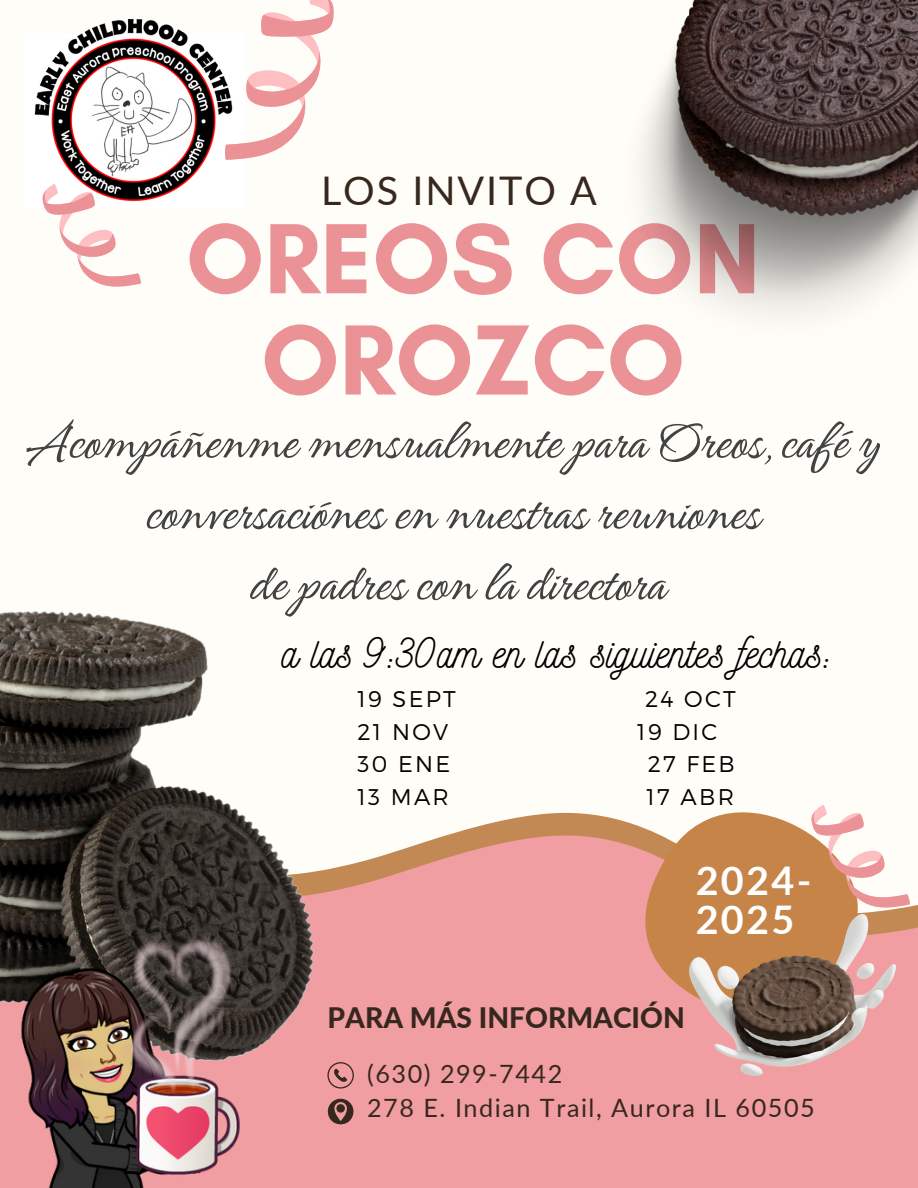
<style>
.page{position:relative;width:918px;height:1188px;background:#fffdf7}
.page>*{position:absolute;margin:0;border:0;box-sizing:border-box;transform-origin:0 0}
.t1{font:700 101.55px/101.2px "Glacial Indifference";color:#eb9296;text-align:center}
.t2{font:50.85px/70.8px "Angeletta";color:#424242;text-align:center}
.t3{font:42.15px "Nickainley";color:#000}
.t4{font:39.45px "Lato";letter-spacing:.05em;color:#37281f}
.t5{font:700 39.45px/39.3px "Lato";letter-spacing:.06em;color:#fff}
.t6{font:800 28.2px "Lato";color:#37281f}
.t7{font:25.2px "Lato";letter-spacing:.06em;color:#37281f}
.t8{font:300 22.65px "Montserrat";letter-spacing:.1em;color:#000}
</style>
<div class="page">
<svg style="left:385px;top:821px;width:169px;height:34px"></svg>
<div style="left:264px;top:855px;width:654px;height:333px;background:#f19ea2"></div>
<svg style="left:327px;top:1062px;width:27px;height:27px"></svg>
<svg style="left:328px;top:1099px;width:25px;height:30px"></svg>
<svg style="left:554px;top:812px;width:364px;height:263px;background:#e19a86"></svg>
<svg style="left:811px;top:805px;width:100px;height:105px"></svg>
<img style="left:0;top:612px;width:314px;height:449px">
<img style="left:642px;top:0;width:276px;height:314px">
<img style="left:34px;top:20px;width:167px;height:181px">
<svg style="left:189px;top:0;width:145px;height:167px"></svg>
<svg style="left:42px;top:184px;width:100px;height:103px"></svg>
<img style="left:690px;top:914px;width:205px;height:161px">
<img style="left:0;top:914px;width:264px;height:274px">
<p class="t4" style="left:321px;top:166px;width:277px">LOS INVITO A</p>
<p class="t1" style="left:186px;top:207px;width:576px">OREOS CON<br>OROZCO</p>
<p class="t2" style="left:25px;top:408px;width:857px">Acompáñenme mensualmente para Oreos, café y conversaciónes en nuestras reuniones<br>de padres con la directora</p>
<p class="t3" style="left:282px;top:626px;width:553px">a las 9:30am en las siguientes fechas:</p>
<p class="t8" style="left:358px;top:684px;width:100px">19 SEPT</p>
<p class="t8" style="left:645px;top:684px;width:92px">24 OCT</p>
<p class="t8" style="left:358px;top:717px;width:92px">21 NOV</p>
<p class="t8" style="left:637px;top:717px;width:82px">19 DIC</p>
<p class="t8" style="left:358px;top:750px;width:94px">30 ENE</p>
<p class="t8" style="left:648px;top:750px;width:89px">27 FEB</p>
<p class="t8" style="left:358px;top:782px;width:93px">13 MAR</p>
<p class="t8" style="left:647px;top:782px;width:89px">17 ABR</p>
<h5 class="t5" style="left:696px;top:860px;width:117px">2024-<br>2025</h5>
<h4 class="t6" style="left:328px;top:1000px;width:359px">PARA MÁS INFORMACIÓN</h4>
<p class="t7" style="left:367px;top:1058px;width:197px">(630) 299-7442</p>
<p class="t7" style="left:367px;top:1093px;width:449px">278 E. Indian Trail, Aurora IL 60505</p>
</div>
